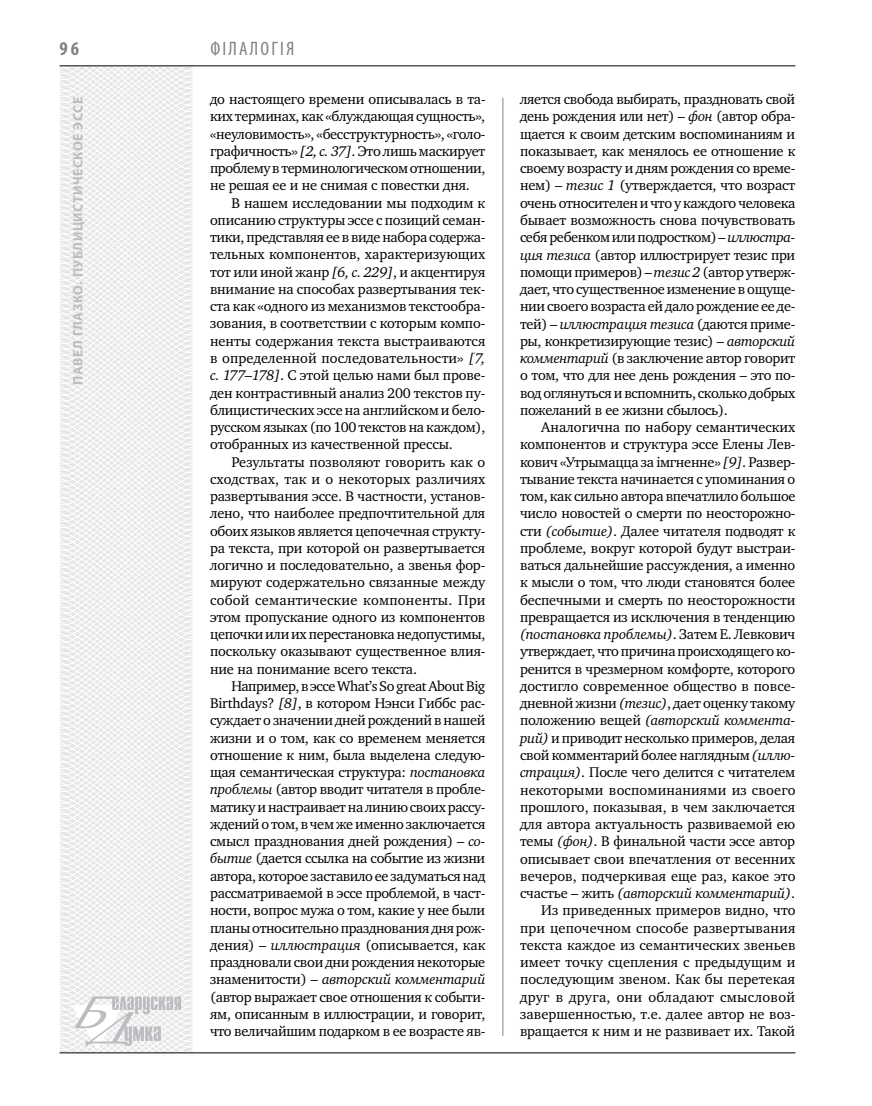
<style>
.page{position:relative;width:872px;height:1106px;background:#fff}
.page>*{position:absolute;margin:0;border:0;box-sizing:border-box;transform-origin:0 0}
.t1{font:condensed 19.5px "Myriad Pro";color:#808285}
.t2{font:700 condensed 19.5px "Myriad Pro";color:#808285}
.t3{font:14.4px/17.2px "Charter C";letter-spacing:-.01em;color:#000;text-align:justify}
.t4{font:700 13.5px "Myriad Pro";letter-spacing:.04em;color:#bcbdc0}
.s1{font-style:italic}
</style>
<div class="page">
<svg style="left:59px;top:65px;width:192px;height:989px"></svg>
<hr style="left:502px;top:98px;width:1px;height:938px;background:#808285">
<hr style="left:60px;top:1052px;width:735px;height:1px;background:#000">
<svg style="left:71px;top:996px;width:110px;height:53px"></svg>
<hr style="left:60px;top:65px;width:735px;height:1px;background:#000">
<h1 class="t2" style="left:60px;top:37px;width:21px">96</h1>
<h1 class="t1" style="left:210px;top:37px;width:30px">Філалог</h1>
<h1 class="t1" style="left:280px;top:37px;width:15px">ія</h1>
<p class="t4" style="left:69px;top:385px;width:289px;rotate:-90deg">Павел Глазко. Публицистическое эссе</p>
<p class="t3" style="left:210px;top:91px;width:277px">до настоящего времени описывалась в та&shy;ких терминах, как «блуждающая сущность», «неуловимость», «бесструктурность», «голо&shy;графичность» <span class="s1">[2, с. 37]</span>. Это лишь маскирует проблему в терминологическом отношении, не решая ее и не снимая с повестки дня.</p>
<p class="t3" style="left:210px;top:194px;width:277px;text-indent:21px">В нашем исследовании мы подходим к описанию структуры эссе с позиций семан&shy;тики, представляя ее в виде набора содержа&shy;тельных компонентов, характеризующих тот или иной жанр <span class="s1">[6, с. 229]</span>, и акцентируя внимание на способах развертывания тек&shy;ста как «одного из механизмов текстообра&shy;зования, в соответствии с которым компо&shy;ненты содержания текста выстраиваются в определенной последовательности» <span class="s1">[7, с. 177–178]</span>. С этой целью нами был прове&shy;ден контрастивный анализ 200 текстов пу&shy;блицистических эссе на английском и бело&shy;русском языках (по 100 текстов на каждом), отобранных из качественной прессы.</p>
<p class="t3" style="left:210px;top:453px;width:277px;text-indent:21px">Результаты позволяют говорить как о сходствах, так и о некоторых различиях развертывания эссе. В частности, установ&shy;лено, что наиболее предпочтительной для обоих языков является цепочечная структу&shy;ра текста, при которой он развертывается логично и последовательно, а звенья фор&shy;мируют содержательно связанные между собой семантические компоненты. При этом пропускание одного из компонентов цепочки или их перестановка недопустимы, поскольку оказывают существенное влия&shy;ние на понимание всего текста.</p>
<p class="t3" style="left:210px;top:677px;width:277px;text-indent:21px">Например, в эссе What’s So great About Big Birthdays? <span class="s1">[8]</span>, в котором Нэнси Гиббс рас&shy;суждает о значении дней рождений в нашей жизни и о том, как со временем меняется отношение к ним, была выделена следую&shy;щая семантическая структура: <span class="s1">постановка проблемы</span> (автор вводит читателя в пробле&shy;матику и настраивает на линию своих рассу&shy;ждений о том, в чем же именно заключается смысл празднования дней рождения) – <span class="s1">со&shy;бытие</span> (дается ссылка на событие из жизни автора, которое заставило ее задуматься над рассматриваемой в эссе проблемой, в част&shy;ности, вопрос мужа о том, какие у нее были планы относительно празднования дня рож&shy;дения) – <span class="s1">иллюстрация</span> (описывается, как праздновали свои дни рождения некоторые знаменитости) – <span class="s1">авторский комментарий </span>(автор выражает свое отношения к событи&shy;ям, описанным в иллюстрации, и говорит, что величайшим подарком в ее возрасте яв-</p>
<p class="t3" style="left:520px;top:91px;width:277px">ляется свобода выбирать, праздновать свой день рождения или нет) – <span class="s1">фон</span> (автор обра&shy;щается к своим детским воспоминаниям и показывает, как менялось ее отношение к своему возрасту и дням рождения со време&shy;нем) – <span class="s1">тезис 1</span> (утверждается, что возраст очень относителен и что у каждого человека бывает возможность снова почувствовать себя ребенком или подростком) – <span class="s1">иллюстра&shy;ция тезиса</span> (автор иллюстрирует тезис при помощи примеров) – <span class="s1">тезис 2</span> (автор утверж&shy;дает, что существенное изменение в ощуще&shy;нии своего возраста ей дало рождение ее де&shy;тей) – <span class="s1">иллюстрация тезиса</span> (даются приме&shy;ры, конкретизирующие тезис) – <span class="s1">авторский комментарий</span> (в заключение автор говорит о том, что для нее день рождения – это по&shy;вод оглянуться и вспомнить, сколько добрых пожеланий в ее жизни сбылось).</p>
<p class="t3" style="left:520px;top:419px;width:277px;text-align:right">Аналогична по набору семантических компонентов и структура эссе Елены Лев&shy;кович «Утрымацца за імгненне» <span class="s1">[9]</span>. Развер&shy;тывание текста начинается с упоминания о том, как сильно автора впечатлило большое число новостей о смерти по неосторожно&shy;сти <span class="s1">(событие)</span>. Далее читателя подводят к проблеме, вокруг которой будут выстраи&shy;ваться дальнейшие рассуждения, а именно к мысли о том, что люди становятся более беспечными и смерть по неосторожности превращается из исключения в тенденцию <span class="s1">(постановка проблемы)</span>. Затем Е. Левкович утверждает, что причина происходящего ко&shy;ренится в чрезмерном комфорте, которого достигло современное общество в повсе&shy;дневной жизни <span class="s1">(тезис)</span>, дает оценку такому положению вещей <span class="s1">(авторский коммента&shy;рий)</span> и приводит несколько примеров, делая свой комментарий более наглядным <span class="s1">(иллю&shy;страция)</span>. После чего делится с читателем некоторыми воспоминаниями из своего прошлого, показывая, в чем заключается для автора актуальность развиваемой ею темы <span class="s1">(фон)</span>. В финальной части эссе автор описывает свои впечатления от весенних вечеров, подчеркивая еще раз, какое это счастье – жить <span class="s1">(авторский комментарий)</span>.<br>Из приведенных примеров видно, что при цепочечном способе развертывания текста каждое из семантических звеньев имеет точку сцепления с предыдущим и последующим звеном. Как бы перетекая друг в друга, они обладают смысловой завершенностью, т.е. далее автор не воз&shy;вращается к ним и не развивает их. Такой</p>
</div>
